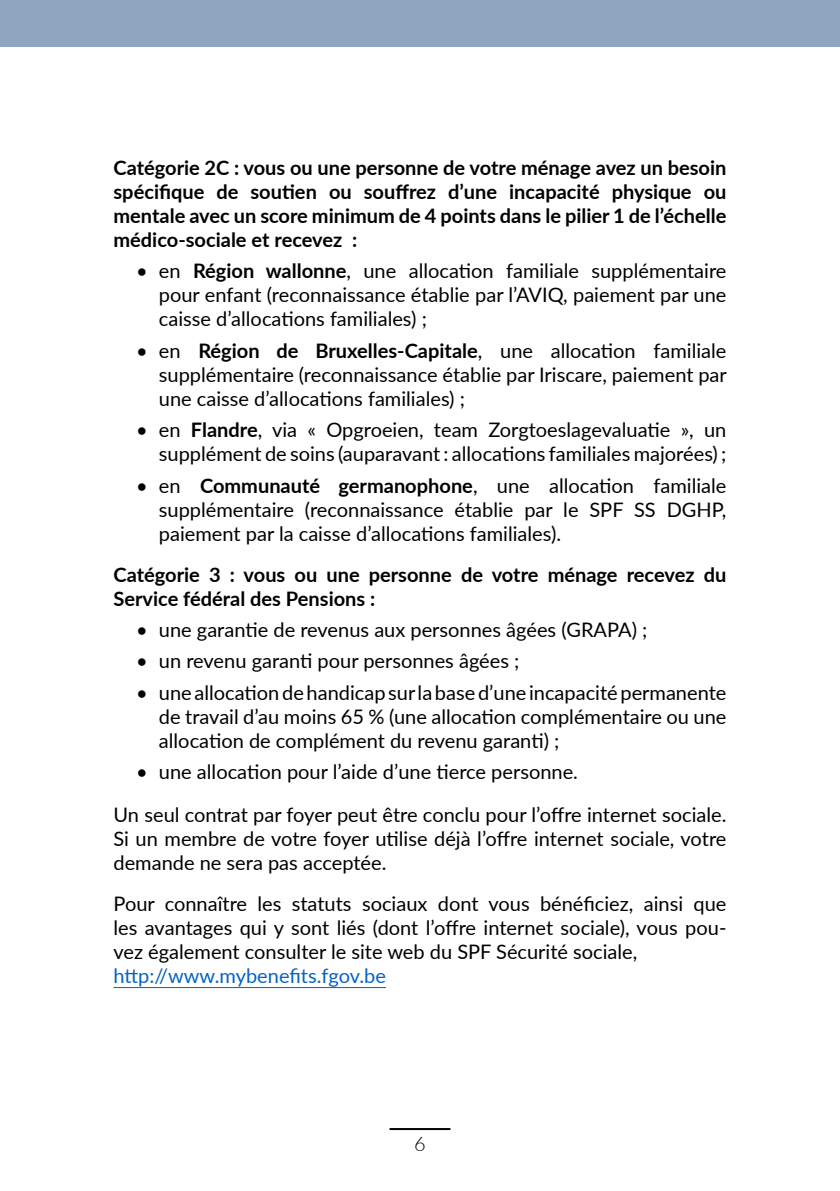
<style>
.page{position:relative;width:840px;height:1191px;background:#fff}
.page>*{position:absolute;margin:0;border:0;box-sizing:border-box;transform-origin:0 0}
.t1{font:20px/24px "Lato";color:#000;text-align:justify}
.t2{font:700 20px/24px "Lato";color:#000;text-align:justify}
.t3{font:300 20px "Lato";color:#000}
.s1{font-weight:700}
.s2{color:#0563c1}
</style>
<div class="page">
<hr style="left:389px;top:1128px;width:61px;height:2px;background:#000">
<div style="left:0;top:0;width:839px;height:46px;background:#8fa6bf"></div>
<hr style="left:113px;top:987px;width:273px;height:1px;background:#0563c1">
<p class="t2" style="left:113px;top:155px;width:614px">Catégorie 2C : vous ou une personne de votre ménage avez un besoin spécifique de soutien ou souffrez d’une incapacité physique ou mentale avec un score minimum de 4 points dans le pilier 1 de l’échelle médico-sociale et recevez :</p>
<p class="t1" style="left:159px;top:258px;width:568px;text-indent:-23px">• en <span class="s1">Région wallonne</span>, une allocation familiale supplémentaire pour enfant (reconnaissance établie par l’AVIQ, paiement par une caisse d’allocations familiales) ;</p>
<p class="t1" style="left:159px;top:337px;width:569px;text-indent:-23px">• en <span class="s1">Région de Bruxelles-Capitale</span>, une allocation familiale supplémentaire (reconnaissance établie par Iriscare, paiement par une caisse d’allocations familiales) ;</p>
<p class="t1" style="left:136px;top:417px;width:591px;text-align:right">• en <span class="s1">Flandre</span>, via « Opgroeien, team Zorgtoeslagevaluatie », un supplément de soins (auparavant : allocations familiales majorées) ;</p>
<p class="t1" style="left:159px;top:472px;width:568px;text-indent:-23px">• en <span class="s1">Communauté germanophone</span>, une allocation familiale supplémentaire (reconnaissance établie par le SPF SS DGHP, paiement par la caisse d’allocations familiales).</p>
<p class="t2" style="left:113px;top:561px;width:614px">Catégorie 3 : vous ou une personne de votre ménage recevez du<br>Service fédéral des Pensions :</p>
<p class="t1" style="left:136px;top:617px;width:512px">• une garantie de revenus aux personnes âgées (GRAPA) ;</p>
<p class="t1" style="left:136px;top:648px;width:384px">• un revenu garanti pour personnes âgées ;</p>
<p class="t1" style="left:159px;top:679px;width:568px;text-indent:-23px">• une allocationdehandicapsurlabased’une incapacitépermanente de travail d’au moins 65 % (une allocation complémentaire ou une allocation de complément du revenu garanti) ;</p>
<p class="t1" style="left:136px;top:759px;width:443px">• une allocation pour l’aide d’une tierce personne.</p>
<p class="t1" style="left:113px;top:801px;width:614px">Un seul contrat par foyer peut être conclu pour l’offre internet sociale.<br>Si un membre de votre foyer utilise déjà l’offre internet sociale, votre demande ne sera pas acceptée.</p>
<p class="t1" style="left:113px;top:890px;width:614px;text-align:left">Pour connaître les statuts sociaux dont vous bénéficiez, ainsi que les avantages qui y sont liés (dont l’offre internet sociale), vous pou&shy;vez également consulter le site web du SPF Sécurité sociale, <span class="s2">http://www.mybenefits.fgov.be</span></p>
<p class="t3" style="left:414px;top:1130px;width:13px">6</p>
</div>
